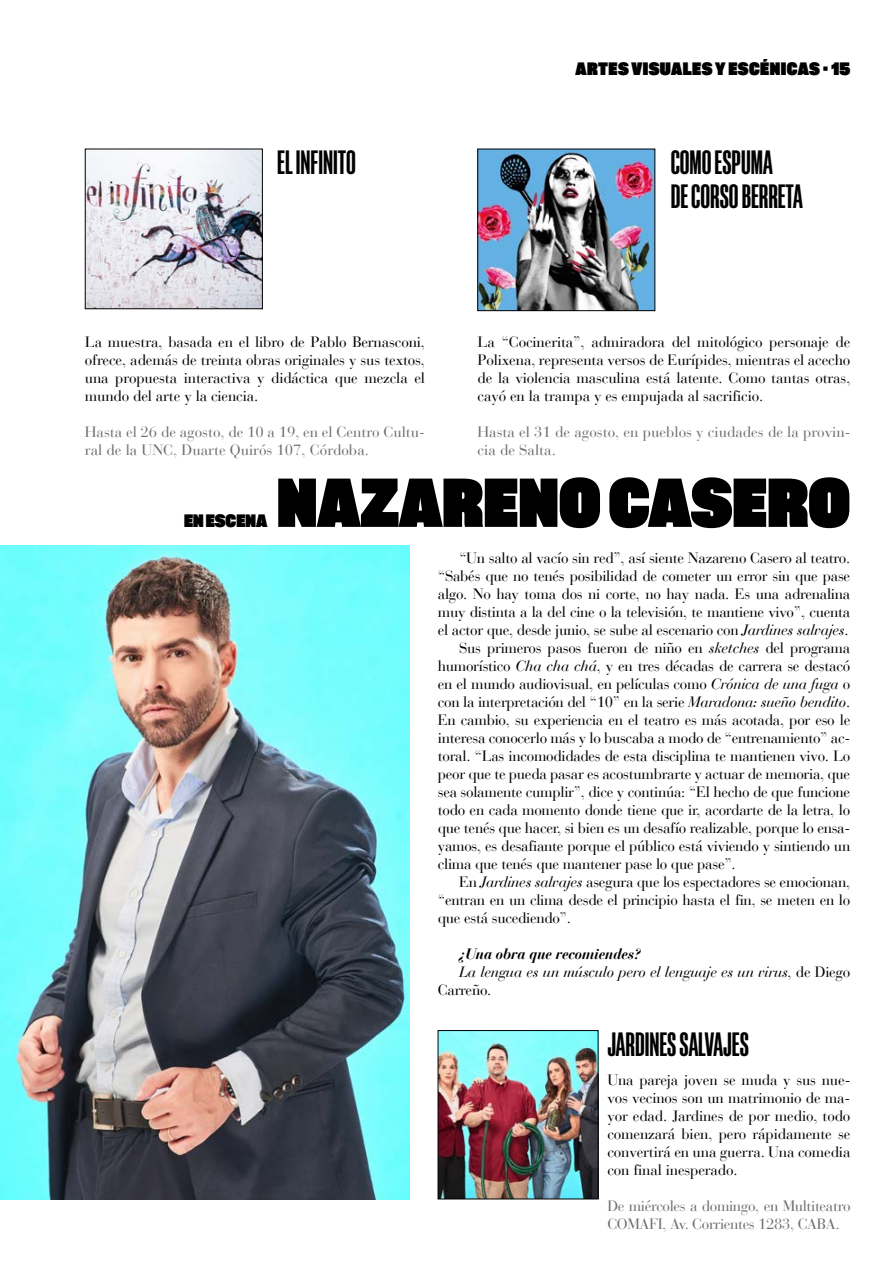
<style>
.page{position:relative;width:893px;height:1263px;background:#fff}
.page>*{position:absolute;margin:0;border:0;box-sizing:border-box;transform-origin:0 0}
.t1{font:69px "Akkordeon Fourteen";color:#000}
.t2{font:33.75px/33.8px "Akkordeon Six";color:#000}
.t3{font:18px "Akkordeon Fourteen";letter-spacing:.025em;color:#000}
.t4{font:18px "Akkordeon Fourteen";color:#000}
.t5{font:15px/18px "Bauer Bodoni LT";letter-spacing:-.02em;color:#000;text-align:justify}
.t6{font:15px/18px "Bauer Bodoni LT";color:#6d6e71}
.t7{font:15px/18px "Bauer Bodoni LT";letter-spacing:-.025em;color:#6d6e71}
.t8{font:italic 15px "Bauer Bodoni LT";letter-spacing:-.02em;color:#000}
.t9{font:italic 700 15px "Bauer Bodoni LT";letter-spacing:-.02em;color:#000}
.s1{font-style:italic}
.s2{font-style:normal}
</style>
<div class="page">
<img style="left:479px;top:151px;width:174px;height:158px">
<div style="left:477px;top:149px;width:178px;height:162px;border:1px solid #000"></div>
<img style="left:87px;top:151px;width:174px;height:156px">
<div style="left:85px;top:149px;width:178px;height:160px;border:1px solid #000"></div>
<img style="left:440px;top:1032px;width:156px;height:165px">
<div style="left:438px;top:1030px;width:160px;height:169px;border:1px solid #000"></div>
<img style="left:0;top:546px;width:409px;height:653px">
<p class="t3" style="left:575px;top:58px;width:277px">ARTES VISUALES Y ESCÉNICAS • 15</p>
<h2 class="t2" style="left:277px;top:145px;width:80px">EL INFINITO</h2>
<h2 class="t2" style="left:671px;top:145px;width:133px">COMO ESPUMA<br>DE CORSO BERRETA</h2>
<p class="t5" style="left:85px;top:333px;width:342px">La muestra, basada en el libro de Pablo Bernasconi, ofrece, además de treinta obras originales y sus textos, una propuesta interactiva y didáctica que mezcla el mundo del arte y la ciencia.</p>
<p class="t6" style="left:85px;top:423px;width:342px">Hasta el 26 de agosto, de 10 a 19, en el Centro Cultu&shy;ral de la UNC, Duarte Quirós 107, Córdoba.</p>
<p class="t5" style="left:477px;top:333px;width:374px">La “Cocinerita”, admiradora del mitológico personaje de Polixena, representa versos de Eurípides, mientras el acecho de la violencia masculina está latente. Como tantas otras, cayó en la trampa y es empujada al sacrificio.</p>
<p class="t6" style="left:477px;top:423px;width:374px">Hasta el 31 de agosto, en pueblos y ciudades de la provin&shy;cia de Salta.</p>
<p class="t4" style="left:184px;top:510px;width:85px">EN ESCENA</p>
<h1 class="t1" style="left:277px;top:463px;width:575px">NAZARENO CASERO</h1>
<p class="t5" style="left:459px;top:549px;width:393px">“Un salto al vacío sin red”, así siente Nazareno Casero al teatro.</p>
<p class="t5" style="left:438px;top:567px;width:414px">“Sabés que no tenés posibilidad de cometer un error sin que pase</p>
<p class="t5" style="left:438px;top:585px;width:414px">algo. No hay toma dos ni corte, no hay nada. Es una adrenalina</p>
<p class="t5" style="left:438px;top:603px;width:414px">muy distinta a la del cine o la televisión, te mantiene vivo”, cuenta</p>
<p class="t5" style="left:438px;top:621px;width:412px">el actor que, desde junio, se sube al escenario con <span class="s1">Jardines salvajes</span>.</p>
<p class="t5" style="left:459px;top:639px;width:393px">Sus primeros pasos fueron de niño en <span class="s1">sketches</span> del programa</p>
<p class="t5" style="left:438px;top:657px;width:414px">humorístico <span class="s1">Cha cha chá</span>, y en tres décadas de carrera se destacó</p>
<p class="t5" style="left:438px;top:675px;width:414px">en el mundo audiovisual, en películas como <span class="s1">Crónica de una fuga</span> o</p>
<p class="t5" style="left:438px;top:693px;width:414px">con la interpretación del “10” en la serie <span class="s1">Maradona: sueño bendito</span>.</p>
<p class="t5" style="left:438px;top:711px;width:414px">En cambio, su experiencia en el teatro es más acotada, por eso le</p>
<p class="t5" style="left:438px;top:729px;width:414px">interesa conocerlo más y lo buscaba a modo de “entrenamiento” ac-</p>
<p class="t5" style="left:438px;top:747px;width:414px">toral. “Las incomodidades de esta disciplina te mantienen vivo. Lo</p>
<p class="t5" style="left:438px;top:765px;width:414px">peor que te pueda pasar es acostumbrarte y actuar de memoria, que</p>
<p class="t5" style="left:438px;top:783px;width:414px">sea solamente cumplir”, dice y continúa: “El hecho de que funcione</p>
<p class="t5" style="left:438px;top:801px;width:414px">todo en cada momento donde tiene que ir, acordarte de la letra, lo</p>
<p class="t5" style="left:438px;top:819px;width:414px">que tenés que hacer, si bien es un desafío realizable, porque lo ensa-</p>
<p class="t5" style="left:438px;top:837px;width:414px">yamos, es desafiante porque el público está viviendo y sintiendo un</p>
<p class="t5" style="left:438px;top:855px;width:299px">clima que tenés que mantener pase lo que pase”.</p>
<p class="t5" style="left:459px;top:873px;width:393px">En <span class="s1">Jardines salvajes</span> asegura que los espectadores se emocionan,</p>
<p class="t5" style="left:438px;top:891px;width:414px">“entran en un clima desde el principio hasta el fin, se meten en lo</p>
<p class="t5" style="left:438px;top:909px;width:135px">que está sucediendo”.</p>
<p class="t9" style="left:459px;top:944px;width:183px">¿Una obra que recomiendes?</p>
<p class="t8" style="left:459px;top:963px;width:393px">La lengua es un músculo pero el lenguaje es un virus<span class="s2">, de Diego</span></p>
<p class="t5" style="left:438px;top:981px;width:55px">Carreño.</p>
<h2 class="t2" style="left:607px;top:1027px;width:143px">JARDINES SALVAJES</h2>
<p class="t5" style="left:607px;top:1071px;width:245px">Una pareja joven se muda y sus nue&shy;vos vecinos son un matrimonio de ma&shy;yor edad. Jardines de por medio, todo comenzará bien, pero rápidamente se convertirá en una guerra. Una comedia con final inesperado.</p>
<p class="t7" style="left:607px;top:1197px;width:245px">De miércoles a domingo, en Multiteatro<br>COMAFI, Av. Corrientes 1283, CABA.</p>
</div>
